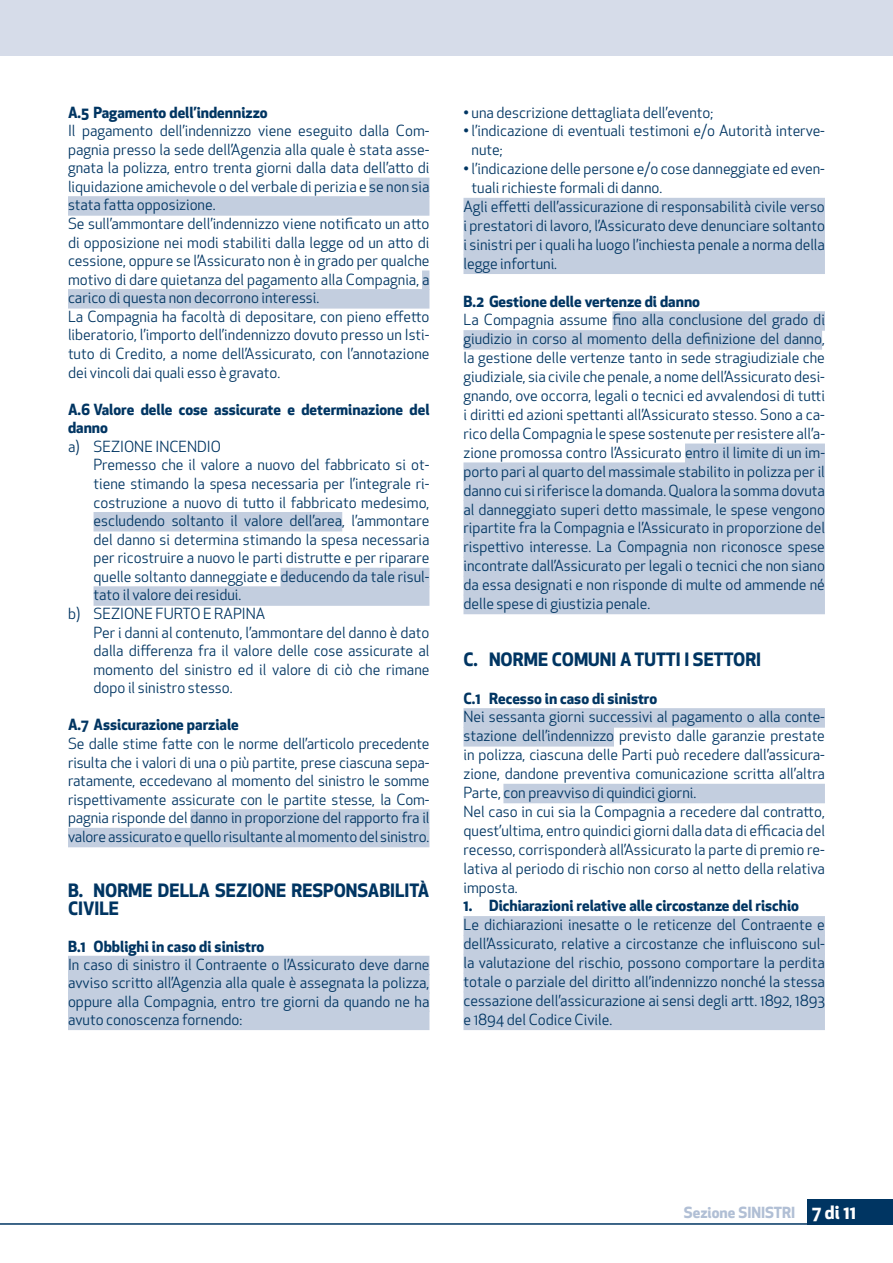
<style>
.page{position:relative;width:893px;height:1263px;background:#fff}
.page>*{position:absolute;margin:0;border:0;box-sizing:border-box;transform-origin:0 0}
.t1{font:700 18px/18.3px "Apex New";color:#003562}
.t2{font:15px/18.9px "Apex New";color:#003562;text-align:justify}
.t3{font:700 15px/18.6px "Apex New";color:#003562}
.t4{font:700 15px "Apex New";color:#b1bfd5}
.s1{font-size:18px;color:#fff}
</style>
<div class="page">
<div style="left:0;top:0;width:893px;height:56px;background:#d6dce9"></div>
<div style="left:369px;top:178px;width:60px;height:19px;background:#c3cedf"></div>
<div style="left:68px;top:196px;width:361px;height:20px;background:#c3cedf"></div>
<div style="left:422px;top:270px;width:7px;height:20px;background:#c3cedf"></div>
<div style="left:68px;top:289px;width:361px;height:20px;background:#c3cedf"></div>
<div style="left:94px;top:512px;width:248px;height:19px;background:#c3cedf"></div>
<div style="left:281px;top:568px;width:148px;height:19px;background:#c3cedf"></div>
<div style="left:94px;top:586px;width:335px;height:20px;background:#c3cedf"></div>
<div style="left:190px;top:809px;width:239px;height:20px;background:#c3cedf"></div>
<div style="left:68px;top:828px;width:361px;height:19px;background:#c3cedf"></div>
<div style="left:68px;top:956px;width:361px;height:19px;background:#c3cedf"></div>
<div style="left:68px;top:974px;width:361px;height:19px;background:#c3cedf"></div>
<div style="left:68px;top:992px;width:361px;height:20px;background:#c3cedf"></div>
<div style="left:68px;top:1010px;width:361px;height:20px;background:#c3cedf"></div>
<div style="left:463px;top:198px;width:362px;height:19px;background:#c3cedf"></div>
<div style="left:463px;top:217px;width:362px;height:19px;background:#c3cedf"></div>
<div style="left:463px;top:236px;width:362px;height:19px;background:#c3cedf"></div>
<div style="left:463px;top:254px;width:362px;height:20px;background:#c3cedf"></div>
<div style="left:612px;top:311px;width:213px;height:20px;background:#c3cedf"></div>
<div style="left:463px;top:330px;width:359px;height:20px;background:#c3cedf"></div>
<div style="left:685px;top:443px;width:140px;height:20px;background:#c3cedf"></div>
<div style="left:463px;top:462px;width:362px;height:20px;background:#c3cedf"></div>
<div style="left:463px;top:481px;width:362px;height:20px;background:#c3cedf"></div>
<div style="left:463px;top:500px;width:362px;height:20px;background:#c3cedf"></div>
<div style="left:463px;top:519px;width:362px;height:20px;background:#c3cedf"></div>
<div style="left:463px;top:538px;width:362px;height:19px;background:#c3cedf"></div>
<div style="left:463px;top:557px;width:362px;height:19px;background:#c3cedf"></div>
<div style="left:463px;top:576px;width:362px;height:19px;background:#c3cedf"></div>
<div style="left:463px;top:595px;width:362px;height:19px;background:#c3cedf"></div>
<div style="left:463px;top:708px;width:362px;height:20px;background:#c3cedf"></div>
<div style="left:463px;top:727px;width:151px;height:19px;background:#c3cedf"></div>
<div style="left:503px;top:784px;width:322px;height:19px;background:#c3cedf"></div>
<div style="left:463px;top:916px;width:362px;height:19px;background:#c3cedf"></div>
<div style="left:463px;top:935px;width:362px;height:19px;background:#c3cedf"></div>
<div style="left:463px;top:954px;width:362px;height:19px;background:#c3cedf"></div>
<div style="left:463px;top:973px;width:362px;height:19px;background:#c3cedf"></div>
<div style="left:463px;top:992px;width:362px;height:19px;background:#c3cedf"></div>
<div style="left:463px;top:1010px;width:362px;height:20px;background:#c3cedf"></div>
<div style="left:808px;top:1199px;width:85px;height:26px;background:#003562"></div>
<hr style="left:0;top:1223px;width:893px;height:2px;background:#003562">
<p class="t3" style="left:68px;top:102px;width:201px">A.5 Pagamento dell’indennizzo</p>
<p class="t2" style="left:68px;top:121px;width:363px;text-align:left">Il pagamento dell’indennizzo viene eseguito dalla Com&shy;pagnia presso la sede dell’Agenzia alla quale è stata asse&shy;gnata la polizza, entro trenta giorni dalla data dell’atto di liquidazione amichevole o del verbale di perizia e se non sia stata fatta opposizione.<br>Se sull’ammontare dell’indennizzo viene notificato un atto di opposizione nei modi stabiliti dalla legge od un atto di cessione, oppure se l’Assicurato non è in grado per qualche motivo di dare quietanza del pagamento alla Compagnia, a carico di questa non decorrono interessi.<br>La Compagnia ha facoltà di depositare, con pieno effetto liberatorio, l’importo dell’indennizzo dovuto presso un Isti&shy;tuto di Credito, a nome dell’Assicurato, con l’annotazione dei vincoli dai quali esso è gravato.</p>
<p class="t3" style="left:68px;top:399px;width:363px">A.6 Valore delle cose assicurate e determinazione del danno</p>
<p class="t2" style="left:68px;top:437px;width:155px">a) SEZIONE INCENDIO</p>
<p class="t2" style="left:94px;top:456px;width:337px">Premesso che il valore a nuovo del fabbricato si ot-</p>
<p class="t2" style="left:94px;top:474px;width:337px">tiene stimando la spesa necessaria per l’integrale ri-</p>
<p class="t2" style="left:94px;top:493px;width:337px">costruzione a nuovo di tutto il fabbricato medesimo,</p>
<p class="t2" style="left:94px;top:511px;width:337px">escludendo soltanto il valore dell’area, l’ammontare</p>
<p class="t2" style="left:94px;top:530px;width:337px">del danno si determina stimando la spesa necessaria</p>
<p class="t2" style="left:94px;top:548px;width:337px">per ricostruire a nuovo le parti distrutte e per riparare</p>
<p class="t2" style="left:94px;top:567px;width:337px">quelle soltanto danneggiate e deducendo da tale risul-</p>
<p class="t2" style="left:94px;top:585px;width:149px">tato il valore dei residui.</p>
<p class="t2" style="left:68px;top:604px;width:199px">b) SEZIONE FURTO E RAPINA</p>
<p class="t2" style="left:94px;top:623px;width:337px">Per i danni al contenuto, l’ammontare del danno è dato</p>
<p class="t2" style="left:94px;top:641px;width:337px">dalla differenza fra il valore delle cose assicurate al</p>
<p class="t2" style="left:94px;top:660px;width:337px">momento del sinistro ed il valore di ciò che rimane</p>
<p class="t2" style="left:94px;top:678px;width:141px">dopo il sinistro stesso.</p>
<p class="t3" style="left:68px;top:715px;width:172px">A.7 Assicurazione parziale</p>
<p class="t2" style="left:68px;top:734px;width:363px">Se dalle stime fatte con le norme dell’articolo precedente risulta che i valori di una o più partite, prese ciascuna sepa&shy;ratamente, eccedevano al momento del sinistro le somme rispettivamente assicurate con le partite stesse, la Com&shy;pagnia risponde del danno in proporzione del rapporto fra il valore assicurato e quello risultante al momento del sinistro.</p>
<p class="t1" style="left:68px;top:880px;width:363px">B. NORME DELLA SEZIONE RESPONSABILITÀ<br>CIVILE</p>
<p class="t3" style="left:68px;top:936px;width:198px">B.1 Obblighi in caso di sinistro</p>
<p class="t2" style="left:68px;top:955px;width:363px;line-height:18.3px">In caso di sinistro il Contraente o l’Assicurato deve darne avviso scritto all’Agenzia alla quale è assegnata la polizza, oppure alla Compagnia, entro tre giorni da quando ne ha avuto conoscenza fornendo:</p>
<p class="t2" style="left:463px;top:103px;width:251px">• una descrizione dettagliata dell’evento;</p>
<p class="t2" style="left:472px;top:122px;width:355px;text-indent:-8px">• l’indicazione di eventuali testimoni e/o Autorità interve&shy;nute;</p>
<p class="t2" style="left:463px;top:159px;width:363px">• l’indicazione delle persone e/o cose danneggiate ed even-</p>
<p class="t2" style="left:472px;top:178px;width:192px">tuali richieste formali di danno.</p>
<p class="t2" style="left:463px;top:197px;width:363px">Agli effetti dell’assicurazione di responsabilità civile verso</p>
<p class="t2" style="left:463px;top:216px;width:363px">i prestatori di lavoro, l’Assicurato deve denunciare soltanto</p>
<p class="t2" style="left:463px;top:235px;width:363px">i sinistri per i quali ha luogo l’inchiesta penale a norma della</p>
<p class="t2" style="left:463px;top:254px;width:95px">legge infortuni.</p>
<p class="t3" style="left:463px;top:291px;width:238px">B.2 Gestione delle vertenze di danno</p>
<p class="t2" style="left:463px;top:311px;width:363px">La Compagnia assume fino alla conclusione del grado di giudizio in corso al momento della definizione del danno, la gestione delle vertenze tanto in sede stragiudiziale che giudiziale, sia civile che penale, a nome dell’Assicurato desi&shy;gnando, ove occorra, legali o tecnici ed avvalendosi di tutti i diritti ed azioni spettanti all’Assicurato stesso. Sono a ca&shy;rico della Compagnia le spese sostenute per resistere all’a&shy;zione promossa contro l’Assicurato entro il limite di un im&shy;porto pari al quarto del massimale stabilito in polizza per il danno cui si riferisce la domanda. Qualora la somma dovuta al danneggiato superi detto massimale, le spese vengono ripartite fra la Compagnia e l’Assicurato in proporzione del rispettivo interesse. La Compagnia non riconosce spese incontrate dall’Assicurato per legali o tecnici che non siano da essa designati e non risponde di multe od ammende né delle spese di giustizia penale.</p>
<p class="t1" style="left:463px;top:649px;width:299px">C. NORME COMUNI A TUTTI I SETTORI</p>
<p class="t3" style="left:463px;top:688px;width:195px">C.1 Recesso in caso di sinistro</p>
<p class="t2" style="left:463px;top:707px;width:363px;text-align:left">Nei sessanta giorni successivi al pagamento o alla conte&shy;stazione dell’indennizzo previsto dalle garanzie prestate in polizza, ciascuna delle Parti può recedere dall’assicura&shy;zione, dandone preventiva comunicazione scritta all’altra Parte, con preavviso di quindici giorni.<br>Nel caso in cui sia la Compagnia a recedere dal contratto, quest’ultima, entro quindici giorni dalla data di efficacia del recesso, corrisponderà all’Assicurato la parte di premio re&shy;lativa al periodo di rischio non corso al netto della relativa imposta.</p>
<p class="t3" style="left:463px;top:896px;width:337px">1. Dichiarazioni relative alle circostanze del rischio</p>
<p class="t2" style="left:463px;top:915px;width:363px">Le dichiarazioni inesatte o le reticenze del Contraente e dell’Assicurato, relative a circostanze che influiscono sul&shy;la valutazione del rischio, possono comportare la perdita totale o parziale del diritto all’indennizzo nonché la stessa cessazione dell’assicurazione ai sensi degli artt. 1892, 1893 e 1894 del Codice Civile.</p>
<p class="t4" style="left:684px;top:1201px;width:174px">Sezione SINISTRI <span class="s1">7 di 11</span></p>
</div>
